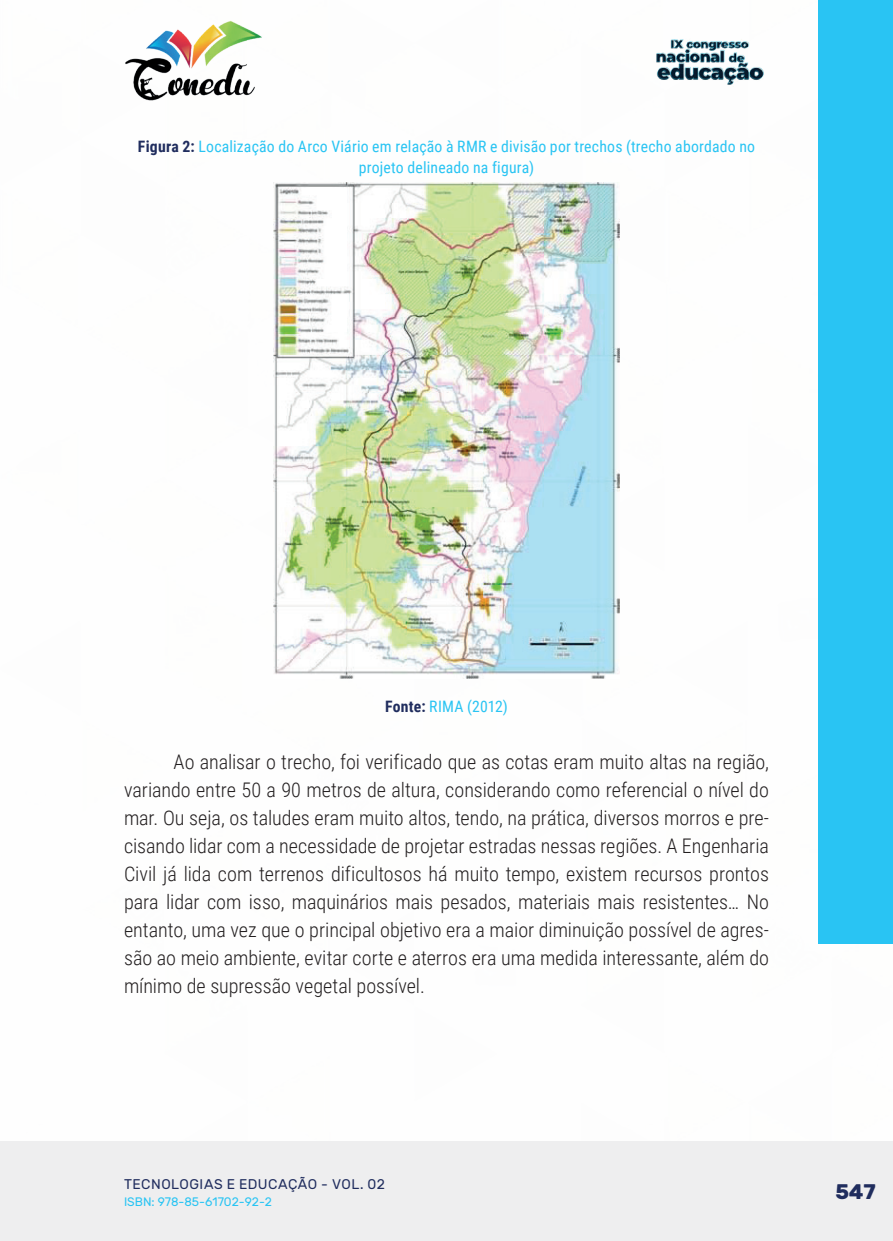
<style>
.page{position:relative;width:893px;height:1241px;background:#fff}
.page>*{position:absolute;margin:0;border:0;box-sizing:border-box;transform-origin:0 0}
.t1{font:700 21px "Rubik";color:#202d5e}
._9_CORPO{font:300 20.12px/28px "Roboto Condensed";color:#231f20;text-align:justify}
._14_LEGENDAS{font:15.75px/21px "Roboto Condensed";letter-spacing:.01em;color:#29c4f3;text-align:center}
._15_FONTES{font:15.75px "Roboto Condensed";letter-spacing:.015em;color:#29c4f3}
.t2{font:14px "Rubik";letter-spacing:.035em;color:#202d5e}
.t3{font:12.25px "Rubik";color:#29c4f3}
.s1{font-weight:700;color:#202d5e}
</style>
<div class="page">
<div style="left:0;top:1141px;width:893px;height:99px;background:#eeeeef"></div>
<div style="left:819px;top:0;width:74px;height:943px;background:#29c4f3"></div>
<img style="left:125px;top:20px;width:137px;height:81px">
<img style="left:656px;top:39px;width:108px;height:46px">
<img style="left:273px;top:182px;width:347px;height:496px">
<p class="_14_LEGENDAS" style="left:138px;top:135px;width:619px"><span class="s1">Figura 2:</span> Localização do Arco Viário em relação à RMR e divisão por trechos (trecho abordado no projeto delineado na figura)</p>
<p class="_15_FONTES" style="left:385px;top:695px;width:124px"><span class="s1">Fonte:</span> RIMA (2012)</p>
<p class="_9_CORPO" style="left:124px;top:746px;width:646px;text-indent:50px">Ao analisar o trecho, foi verificado que as cotas eram muito altas na região, variando entre 50 a 90 metros de altura, considerando como referencial o nível do mar. Ou seja, os taludes eram muito altos, tendo, na prática, diversos morros e pre&shy;cisando lidar com a necessidade de projetar estradas nessas regiões. A Engenharia Civil já lida com terrenos dificultosos há muito tempo, existem recursos prontos para lidar com isso, maquinários mais pesados, materiais mais resistentes… No entanto, uma vez que o principal objetivo era a maior diminuição possível de agres&shy;são ao meio ambiente, evitar corte e aterros era uma medida interessante, além do mínimo de supressão vegetal possível.</p>
<p class="t2" style="left:124px;top:1175px;width:263px">TECNOLOGIAS E EDUCAÇÃO - VOL. 02</p>
<p class="t3" style="left:124px;top:1194px;width:150px">ISBN: 978-85-61702-92-2</p>
<p class="t1" style="left:836px;top:1179px;width:42px">547</p>
</div>
